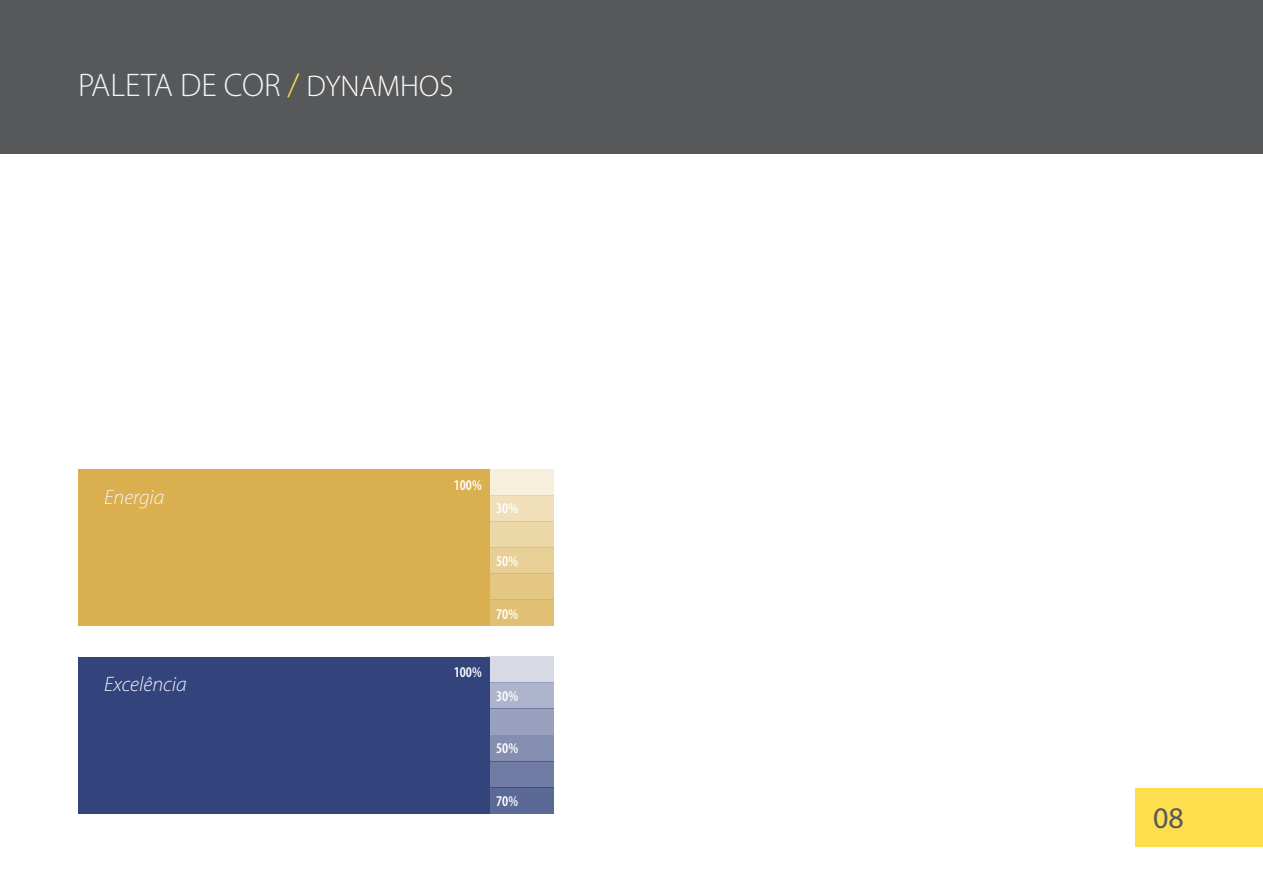
<style>
.page{position:relative;width:1263px;height:893px;background:#fff}
.page>*{position:absolute;margin:0;border:0;box-sizing:border-box;transform-origin:0 0}
.t1{font:300 32.85px "Myriad Pro";color:#f2f3f4}
.t2{font:30px "Myriad Pro";color:#57585a}
.t3{font:italic 300 21px "Myriad Pro";color:#f2f3f4}
.t4{font:600 condensed 14.85px "Myriad Pro";color:#fff}
.s1{color:#ffde4e}
.s2{font-size:30px;color:#fff}
</style>
<div class="page">
<div style="left:1135px;top:788px;width:128px;height:58px;background:#ffde4e"></div>
<div style="left:0;top:0;width:1263px;height:153px;background:#57585a"></div>
<div style="left:78px;top:657px;width:412px;height:156px;background:#33447d"></div>
<div style="left:486px;top:787px;width:67px;height:26px;background:#5b6997"></div>
<div style="left:486px;top:761px;width:67px;height:26px;background:#707ca4"></div>
<div style="left:486px;top:735px;width:67px;height:26px;background:#848eb1"></div>
<div style="left:486px;top:709px;width:67px;height:26px;background:#99a1be"></div>
<div style="left:486px;top:683px;width:67px;height:26px;background:#aeb4cb"></div>
<div style="left:486px;top:657px;width:67px;height:26px;background:#d7dae5"></div>
<div style="left:78px;top:469px;width:412px;height:157px;background:#daaf50"></div>
<div style="left:486px;top:600px;width:67px;height:26px;background:#e1bf73"></div>
<div style="left:486px;top:574px;width:67px;height:26px;background:#e5c784"></div>
<div style="left:486px;top:548px;width:67px;height:26px;background:#e8cf96"></div>
<div style="left:486px;top:521px;width:67px;height:27px;background:#ecd7a7"></div>
<div style="left:486px;top:495px;width:67px;height:26px;background:#f0dfb9"></div>
<div style="left:486px;top:469px;width:67px;height:26px;background:#f7efdc"></div>
<h1 class="t1" style="left:78px;top:65px;width:377px">PALETA DE COR <span class="s1">/</span> <span class="s2">DYNAMHOS</span></h1>
<h3 class="t3" style="left:104px;top:484px;width:62px">Energia</h3>
<h3 class="t3" style="left:104px;top:672px;width:84px">Excelência</h3>
<p class="t4" style="left:454px;top:475px;width:29px">100%</p>
<p class="t4" style="left:496px;top:499px;width:23px">30%</p>
<p class="t4" style="left:496px;top:552px;width:23px">50%</p>
<p class="t4" style="left:496px;top:605px;width:23px">70%</p>
<p class="t4" style="left:454px;top:663px;width:29px">100%</p>
<p class="t4" style="left:496px;top:687px;width:23px">30%</p>
<p class="t4" style="left:496px;top:739px;width:23px">50%</p>
<p class="t4" style="left:496px;top:792px;width:23px">70%</p>
<h2 class="t2" style="left:1153px;top:800px;width:32px">08</h2>
</div>
